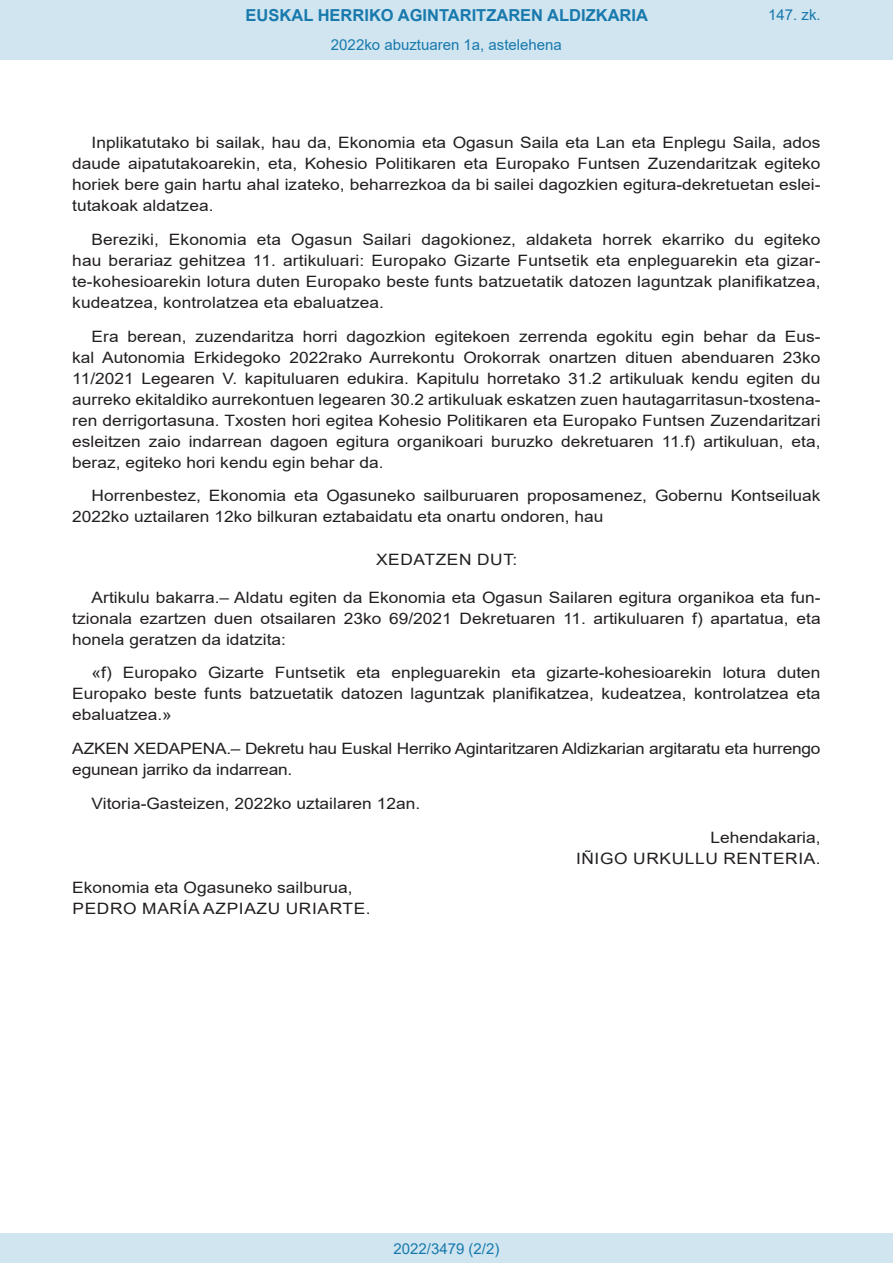
<style>
.page{position:relative;width:893px;height:1263px;background:#fff}
.page>*{position:absolute;margin:0;border:0;box-sizing:border-box;transform-origin:0 0}
.t1{font:700 16.5px "Arial";color:#1879ad}
.BOPVDetalle{font:15.6px/21px "Arial";color:#231f20;text-align:justify;scale:1.11 1}
.BOPVDisposicionTitul{font:15.6px/21px "Arial";letter-spacing:-.015em;color:#231f20;scale:1.11 1}
.BOPVFirmaLugFec{font:15.6px "Arial";color:#231f20;scale:1.11 1}
.BOPVFirmaPuesto{font:15.6px "Arial";color:#231f20;scale:1.11 1}
.BOPVFirmaNombre{font:15.6px "Arial";letter-spacing:.035em;color:#231f20;scale:1.11 1}
.BOPVNombreLehen2{font:15.6px "Arial";letter-spacing:.035em;color:#231f20;scale:1.11 1}
.BOPVPuestoLehen2{font:15.6px "Arial";color:#231f20;scale:1.11 1}
.BOPVClave{font:15.6px "Arial";letter-spacing:.035em;color:#231f20;scale:1.11 1}
.Paginacion_Centro{font:15px "Arial";color:#1879ad}
</style>
<div class="page">
<div style="left:0;top:0;width:893px;height:60px;background:#d0e5f0"></div>
<div style="left:0;top:1233px;width:893px;height:30px;background:#d0e5f0"></div>
<p class="t1" style="left:246px;top:3px;width:404px">EUSKAL HERRIKO AGINTARITZAREN ALDIZKARIA</p>
<p class="Paginacion_Centro" style="left:331px;top:35px;width:232px">2022ko abuztuaren 1a, astelehena</p>
<p class="Paginacion_Centro" style="left:768px;top:5px;width:54px">147. zk.</p>
<p class="BOPVDetalle" style="left:72px;top:132px;width:676px;text-indent:19px">Inplikatutako bi sailak, hau da, Ekonomia eta Ogasun Saila eta Lan eta Enplegu Saila, ados daude aipatutakoarekin, eta, Kohesio Politikaren eta Europako Funtsen Zuzendaritzak egiteko horiek bere gain hartu ahal izateko, beharrezkoa da bi sailei dagozkien egitura-dekretuetan eslei&shy;tutakoak aldatzea.</p>
<p class="BOPVDetalle" style="left:72px;top:229px;width:676px;text-indent:19px">Bereziki, Ekonomia eta Ogasun Sailari dagokionez, aldaketa horrek ekarriko du egiteko hau berariaz gehitzea 11. artikuluari: Europako Gizarte Funtsetik eta enpleguarekin eta gizar&shy;te-kohesioarekin lotura duten Europako beste funts batzuetatik datozen laguntzak planifikatzea, kudeatzea, kontrolatzea eta ebaluatzea.</p>
<p class="BOPVDetalle" style="left:72px;top:326px;width:676px;text-indent:19px">Era berean, zuzendaritza horri dagozkion egitekoen zerrenda egokitu egin behar da Eus&shy;kal Autonomia Erkidegoko 2022rako Aurrekontu Orokorrak onartzen dituen abenduaren 23ko 11/2021 Legearen V. kapituluaren edukira. Kapitulu horretako 31.2 artikuluak kendu egiten du aurreko ekitaldiko aurrekontuen legearen 30.2 artikuluak eskatzen zuen hautagarritasun-txostena&shy;ren derrigortasuna. Txosten hori egitea Kohesio Politikaren eta Europako Funtsen Zuzendaritzari esleitzen zaio indarrean dagoen egitura organikoari buruzko dekretuaren 11.f) artikuluan, eta, beraz, egiteko hori kendu egin behar da.</p>
<p class="BOPVDetalle" style="left:72px;top:485px;width:676px;text-indent:19px">Horrenbestez, Ekonomia eta Ogasuneko sailburuaren proposamenez, Gobernu Kontseiluak<br>2022ko uztailaren 12ko bilkuran eztabaidatu eta onartu ondoren, hau</p>
<p class="BOPVClave" style="left:376px;top:548px;width:129px">XEDATZEN DUT:</p>
<p class="BOPVDetalle" style="left:72px;top:587px;width:676px;text-indent:19px">Artikulu bakarra.– Aldatu egiten da Ekonomia eta Ogasun Sailaren egitura organikoa eta fun&shy;tzionala ezartzen duen otsailaren 23ko 69/2021 Dekretuaren 11. artikuluaren f) apartatua, eta honela geratzen da idatzita:</p>
<p class="BOPVDetalle" style="left:72px;top:662px;width:676px;text-indent:19px">«f) Europako Gizarte Funtsetik eta enpleguarekin eta gizarte-kohesioarekin lotura duten Europako beste funts batzuetatik datozen laguntzak planifikatzea, kudeatzea, kontrolatzea eta ebaluatzea.»</p>
<p class="BOPVDisposicionTitul" style="left:72px;top:738px;width:676px">AZKEN XEDAPENA.– Dekretu hau Euskal Herriko Agintaritzaren Aldizkarian argitaratu eta hurrengo egunean jarriko da indarrean.</p>
<p class="BOPVFirmaLugFec" style="left:92px;top:793px;width:297px">Vitoria-Gasteizen, 2022ko uztailaren 12an.</p>
<p class="BOPVPuestoLehen2" style="left:710px;top:826px;width:101px">Lehendakaria,</p>
<p class="BOPVNombreLehen2" style="left:576px;top:847px;width:222px">IÑIGO URKULLU RENTERIA.</p>
<p class="BOPVFirmaPuesto" style="left:72px;top:877px;width:254px">Ekonomia eta Ogasuneko sailburua,</p>
<p class="BOPVFirmaNombre" style="left:73px;top:898px;width:270px">PEDRO MARÍA AZPIAZU URIARTE.</p>
<p class="Paginacion_Centro" style="left:393px;top:1238px;width:107px">2022/3479 (2/2)</p>
</div>
